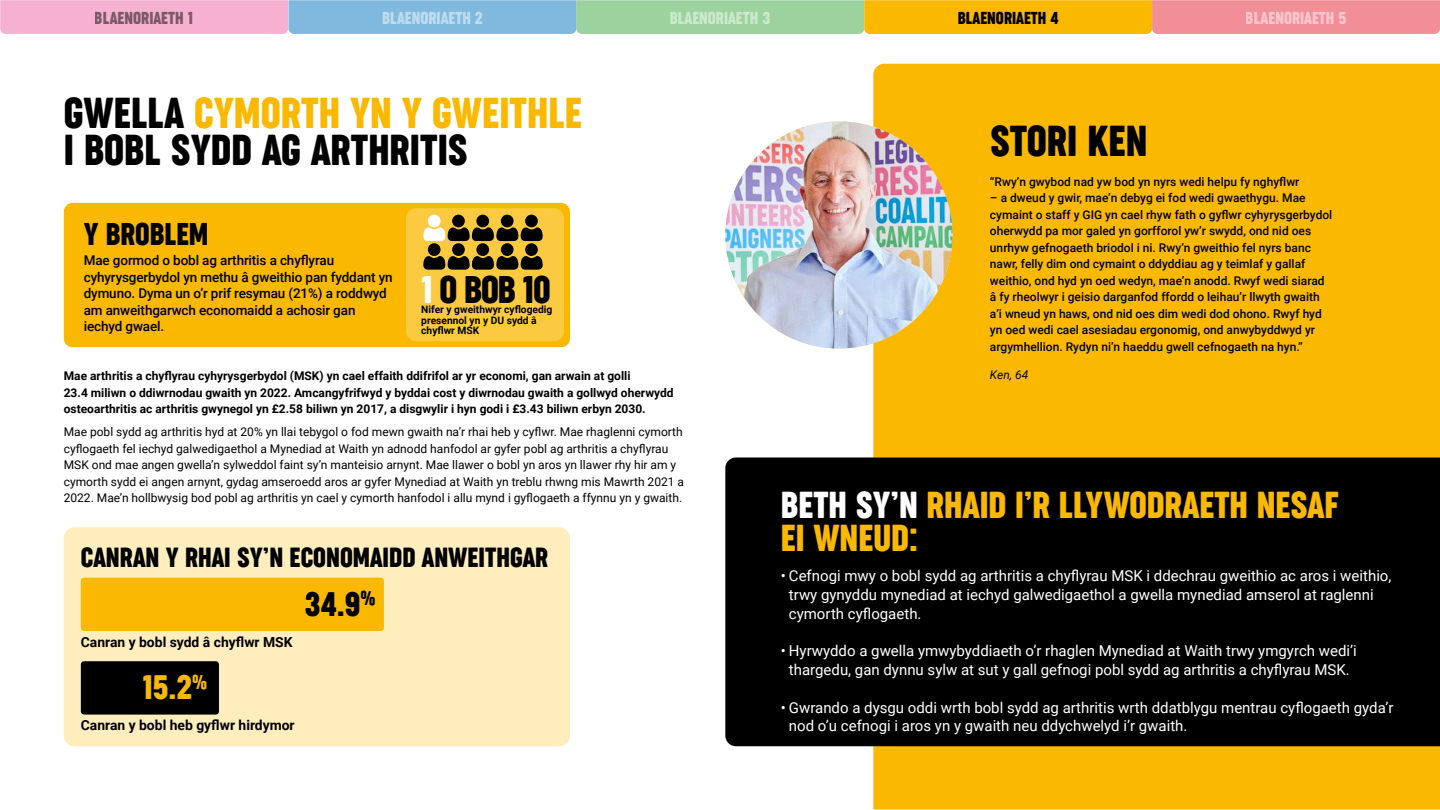
<style>
.page{position:relative;width:1440px;height:810px;background:#fff}
.page>*{position:absolute;margin:0;border:0;box-sizing:border-box;transform-origin:0 0}
.t1{font:41.25px/36.8px "Versus Arthritis Display";color:#000}
.t2{font:36.75px "Versus Arthritis Display";color:#000}
.t3{font:35.78px "Versus Arthritis Display";color:#fab900}
.t4{font:32.4px "Versus Arthritis Display";color:#000}
.t5{font:32.4px "Versus Arthritis Display";color:#fab900}
.t6{font:30px "Versus Arthritis Display";color:#000}
.t7{font:26.4px "Versus Arthritis Display";color:#000}
.t8{font:16.5px "Versus Arthritis Display";color:#fff}
.t9{font:16.5px "Versus Arthritis Display";color:#000}
.t10{font:15px/18.8px "Roboto";color:#fff}
.t11{font:700 13.88px "Roboto";color:#000}
.t12{font:500 13.5px/16.5px "Roboto";letter-spacing:-.01em;color:#000}
.t13{font:500 12px/16.5px "Roboto";color:#000}
.t14{font:12px/16.5px "Roboto";color:#000}
.t15{font:700 12px/16.5px "Roboto";color:#000}
.t16{font:italic 12px "Roboto";color:#000}
.t17{font:700 10.27px/10.3px "Roboto";color:#000}
.s1{color:#fab900}
.s2{color:#fff}
</style>
<div class="page">
<div style="left:873px;top:64px;width:567px;height:745px;background:#fab900"></div>
<div style="left:64px;top:203px;width:506px;height:144px;background:#fab900;border-radius:9px"></div>
<div style="left:64px;top:527px;width:506px;height:219px;background:#feedbd;border-radius:11px"></div>
<div style="left:81px;top:578px;width:303px;height:53px;background:#fab900;border-radius:3px"></div>
<div style="left:81px;top:661px;width:138px;height:54px;background:#000;border-radius:3px"></div>
<div style="left:406px;top:208px;width:158px;height:133px;background:#fbca40;border-radius:10px"></div>
<div style="left:428px;top:215px;width:13px;height:12px;background:#fff;border-radius:50%"></div>
<div style="left:452px;top:215px;width:13px;height:12px;background:#000;border-radius:6px"></div>
<div style="left:476px;top:215px;width:13px;height:12px;background:#000;border-radius:6px"></div>
<div style="left:428px;top:243px;width:13px;height:13px;background:#000;border-radius:50%"></div>
<div style="left:452px;top:243px;width:13px;height:13px;background:#000;border-radius:6px"></div>
<div style="left:476px;top:243px;width:13px;height:13px;background:#000;border-radius:6px"></div>
<div style="left:501px;top:215px;width:13px;height:12px;background:#000;border-radius:50%"></div>
<svg style="left:423px;top:227px;width:120px;height:14px"></svg>
<div style="left:525px;top:215px;width:13px;height:12px;background:#000;border-radius:6px"></div>
<div style="left:501px;top:243px;width:13px;height:13px;background:#000;border-radius:50%"></div>
<svg style="left:423px;top:256px;width:120px;height:14px;background:#382d0e"></svg>
<div style="left:525px;top:243px;width:13px;height:13px;background:#000;border-radius:6px"></div>
<img style="left:725px;top:121px;width:228px;height:228px;border-radius:114px">
<svg style="left:0;top:0;width:1440px;height:34px;background:#cdb595"></svg>
<div style="left:725px;top:458px;width:715px;height:288px;background:#000"></div>
<h3 class="t9" style="left:95px;top:8px;width:100px">BLAENORIAETH 1</h3>
<h3 class="t8" style="left:382px;top:8px;width:102px">BLAENORIAETH 2</h3>
<h3 class="t8" style="left:670px;top:8px;width:102px">BLAENORIAETH 3</h3>
<h3 class="t9" style="left:958px;top:8px;width:103px">BLAENORIAETH 4</h3>
<h3 class="t8" style="left:1246px;top:8px;width:102px">BLAENORIAETH 5</h3>
<h1 class="t1" style="left:64px;top:95px;width:520px">GWELLA <span class="s1">CYMORTH YN Y GWEITHLE<br></span>I BOBL SYDD AG ARTHRITIS</h1>
<h3 class="t6" style="left:84px;top:217px;width:126px">Y BROBLEM</h3>
<p class="t12" style="left:84px;top:252px;width:311px">Mae gormod o bobl ag arthritis a chyflyrau cyhyrysgerbydol yn methu â gweithio pan fyddant yn dymuno. Dyma un o’r prif resymau (21%) a roddwyd am anweithgarwch economaidd a achosir gan iechyd gwael.</p>
<p class="t15" style="left:64px;top:367px;width:611px">Mae arthritis a chyflyrau cyhyrysgerbydol (MSK) yn cael effaith ddifrifol ar yr economi, gan arwain at golli<br>23.4 miliwn o ddiwrnodau gwaith yn 2022. Amcangyfrifwyd y byddai cost y diwrnodau gwaith a gollwyd oherwydd osteoarthritis ac arthritis gwynegol yn £2.58 biliwn yn 2017, a disgwylir i hyn godi i £3.43 biliwn erbyn 2030.</p>
<p class="t14" style="left:64px;top:423px;width:622px">Mae pobl sydd ag arthritis hyd at 20% yn llai tebygol o fod mewn gwaith na’r rhai heb y cyflwr. Mae rhaglenni cymorth cyflogaeth fel iechyd galwedigaethol a Mynediad at Waith yn adnodd hanfodol ar gyfer pobl ag arthritis a chyflyrau MSK ond mae angen gwella’n sylweddol faint sy’n manteisio arnynt. Mae llawer o bobl yn aros yn llawer rhy hir am y cymorth sydd ei angen arnynt, gydag amseroedd aros ar gyfer Mynediad at Waith yn treblu rhwng mis Mawrth 2021 a 2022. Mae’n hollbwysig bod pobl ag arthritis yn cael y cymorth hanfodol i allu mynd i gyflogaeth a ffynnu yn y gwaith.</p>
<h2 class="t2" style="left:421px;top:269px;width:131px"><span class="s2">1</span> O BOB 10</h2>
<p class="t17" style="left:421px;top:304px;width:133px">Nifer y gweithwyr cyflogedig presennol yn y DU sydd â chyflwr MSK</p>
<h3 class="t7" style="left:81px;top:542px;width:14px">CANRAN</h3>
<h3 class="t7" style="left:166px;top:542px;width:272px">Y RHAI SY’N ECONOMAIDD ANWE</h3>
<h3 class="t7" style="left:479px;top:542px;width:21px">ITHGAR</h3>
<h3 class="t4" style="left:305px;top:585px;width:72px">34.9<sup>%</sup></h3>
<p class="t11" style="left:81px;top:632px;width:213px">Canran y bobl sydd â chyflwr MSK</p>
<h3 class="t5" style="left:143px;top:669px;width:66px">15.2<sup>%</sup></h3>
<p class="t11" style="left:81px;top:716px;width:215px">Canran y bobl heb gyflwr hirdymor</p>
<h1 class="t1" style="left:990px;top:123px;width:138px">STORI KEN</h1>
<p class="t13" style="left:990px;top:173px;width:311px">“Rwy’n gwybod nad yw bod yn nyrs wedi helpu fy nghyflwr</p>
<p class="t13" style="left:990px;top:189px;width:344px">– a dweud y gwir, mae’n debyg ei fod wedi gwaethygu. Mae cymaint o staff y GIG yn cael rhyw fath o gyflwr cyhyrysgerbydol oherwydd pa mor galed yn gorfforol yw’r swydd, ond nid oes unrhyw gefnogaeth briodol i ni. Rwy’n gweithio fel nyrs banc nawr, felly dim ond cymaint o ddyddiau ag y teimlaf y gallaf weithio, ond hyd yn oed wedyn, mae’n anodd. Rwyf wedi siarad â fy rheolwyr i geisio darganfod ffordd o leihau’r llwyth gwaith a’i wneud yn haws, ond nid oes dim wedi dod ohono. Rwyf hyd yn oed wedi cael asesiadau ergonomig, ond anwybyddwyd yr argymhellion. Rydyn ni’n haeddu gwell cefnogaeth na hyn.”</p>
<p class="t16" style="left:990px;top:366px;width:40px">Ken, 64</p>
<h3 class="t3" style="left:781px;top:485px;width:384px"><span class="s2">BETH SY’N</span> RHAID I’R LLYWODRAETH</h3>
<h3 class="t3" style="left:1257px;top:485px;width:18px">NESAF</h3>
<h3 class="t3" style="left:781px;top:517px;width:53px">EI WNEUD</h3>
<h3 class="t3" style="left:909px;top:517px;width:11px">:</h3>
<p class="t10" style="left:789px;top:566px;width:604px;text-indent:-8px">• Cefnogi mwy o bobl sydd ag arthritis a chyflyrau MSK i ddechrau gweithio ac aros i weithio, trwy gynyddu mynediad at iechyd galwedigaethol a gwella mynediad amserol at raglenni cymorth cyflogaeth.</p>
<p class="t10" style="left:781px;top:641px;width:577px;text-align:center">• Hyrwyddo a gwella ymwybyddiaeth o’r rhaglen Mynediad at Waith trwy ymgyrch wedi’i thargedu, gan dynnu sylw at sut y gall gefnogi pobl sydd ag arthritis a chyflyrau MSK.</p>
<p class="t10" style="left:789px;top:697px;width:606px;text-indent:-8px">• Gwrando a dysgu oddi wrth bobl sydd ag arthritis wrth ddatblygu mentrau cyflogaeth gyda’r nod o’u cefnogi i aros yn y gwaith neu ddychwelyd i’r gwaith.</p>
</div>
